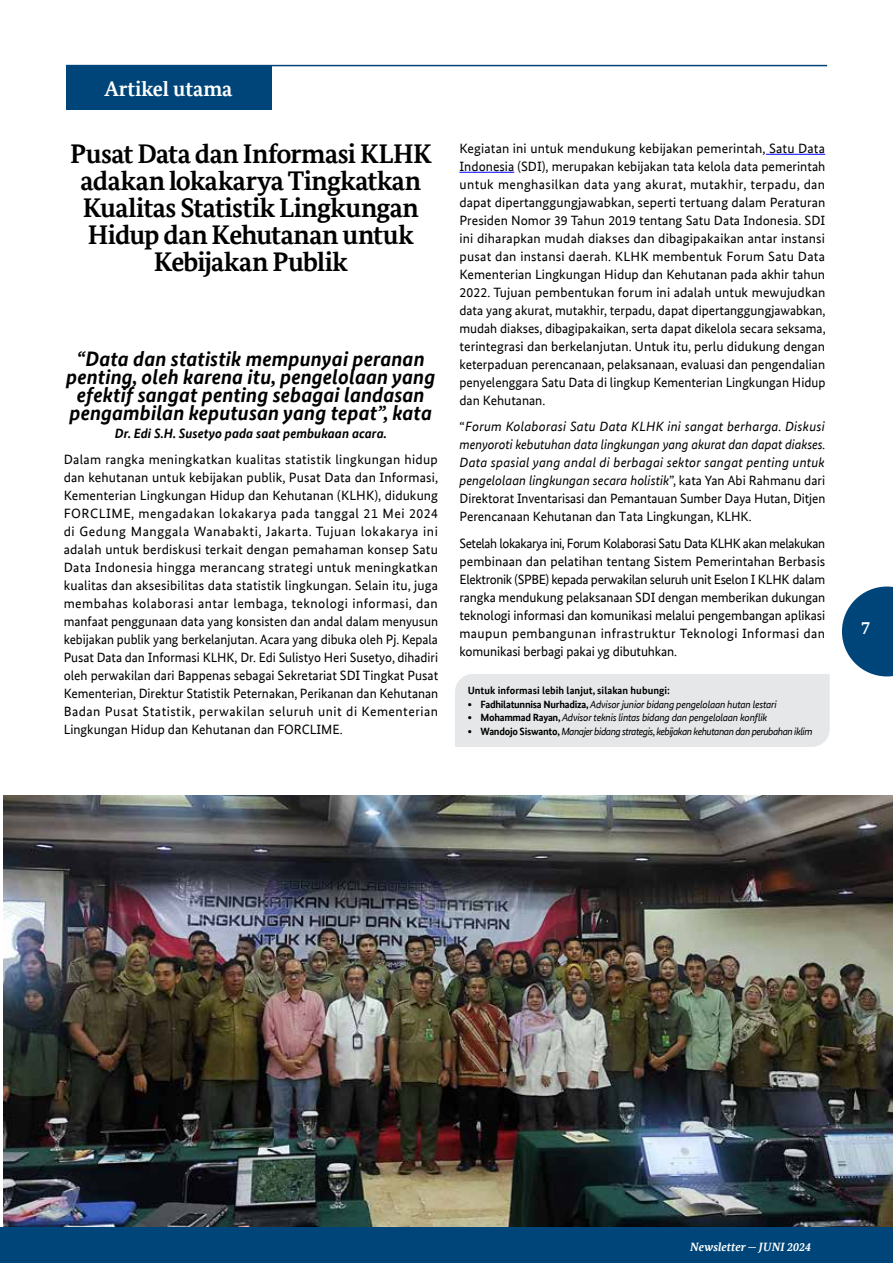
<style>
.page{position:relative;width:893px;height:1263px;background:#fff}
.page>*{position:absolute;margin:0;border:0;box-sizing:border-box;transform-origin:0 0}
.t1{font:700 27px/27px "Bundes Serif Office T";letter-spacing:-.015em;color:#000;text-align:center}
.t2{font:italic 700 21px/18px "Bundes Sans Office";color:#000;text-align:center}
.t3{font:700 21px "Bundes Serif Office T";color:#fff}
.t4{font:700 18px "Bundes Serif Office T";color:#fff}
.t5{font:13.5px/18px "Bundes Sans Office";color:#000;text-align:justify}
.t6{font:italic 13.5px/18px "Bundes Sans Office";color:#000;text-align:justify}
.t7{font:italic 700 13.5px "Bundes Sans Office";color:#000}
.t8{font:italic 700 12px "Bundes Serif Office T";color:#fff}
.t9{font:italic 10.5px "Bundes Sans Office";letter-spacing:-.025em;color:#000}
.t10{font:italic 10.5px "Bundes Sans Office";letter-spacing:-.05em;color:#000}
.t11{font:700 10.5px "Bundes Sans Office";letter-spacing:.005em;color:#000}
.s1{font-style:normal}
.s2{font-weight:700;font-style:normal}
</style>
<div class="page">
<hr style="left:766px;top:154px;width:59px;height:1px;background:#00f">
<hr style="left:459px;top:172px;width:55px;height:1px;background:#00f">
<div style="left:66px;top:66px;width:205px;height:44px;background:#004579"></div>
<hr style="left:66px;top:65px;width:761px;height:1px;background:#004579">
<div style="left:455px;top:674px;width:375px;height:73px;background:#e6e7e8"></div>
<img style="left:4px;top:795px;width:889px;height:432px">
<div style="left:0;top:1227px;width:893px;height:36px;background:#004579"></div>
<svg style="left:842px;top:586px;width:51px;height:90px"></svg>
<h2 class="t3" style="left:105px;top:76px;width:129px">Artikel utama</h2>
<h1 class="t1" style="left:70px;top:141px;width:363px">Pusat Data dan Informasi KLHK adakan lokakarya Tingkatkan<br>Kualitas Statistik Lingkungan<br>Hidup dan Kehutanan untuk<br>Kebijakan Publik</h1>
<h2 class="t2" style="left:66px;top:349px;width:371px">“Data dan statistik mempunyai peranan penting, oleh karena itu, pengelolaan yang efektif sangat penting sebagai landasan pengambilan keputusan yang tepat”, kata</h2>
<p class="t7" style="left:115px;top:425px;width:274px">Dr. Edi S.H. Susetyo pada saat pembukaan acara.</p>
<p class="t5" style="left:64px;top:451px;width:376px">Dalam rangka meningkatkan kualitas statistik lingkungan hidup dan kehutanan untuk kebijakan publik, Pusat Data dan Informasi, Kementerian Lingkungan Hidup dan Kehutanan (KLHK), didukung FORCLIME, mengadakan lokakarya pada tanggal 21 Mei 2024 di Gedung Manggala Wanabakti, Jakarta. Tujuan lokakarya ini adalah untuk berdiskusi terkait dengan pemahaman konsep Satu Data Indonesia hingga merancang strategi untuk meningkatkan kualitas dan aksesibilitas data statistik lingkungan. Selain itu, juga membahas kolaborasi antar lembaga, teknologi informasi, dan manfaat penggunaan data yang konsisten dan andal dalam menyusun kebijakan publik yang berkelanjutan. Acara yang dibuka oleh Pj. Kepala Pusat Data dan Informasi KLHK, Dr. Edi Sulistyo Heri Susetyo, dihadiri oleh perwakilan dari Bappenas sebagai Sekretariat SDI Tingkat Pusat Kementerian, Direktur Statistik Peternakan, Perikanan dan Kehutanan Badan Pusat Statistik, perwakilan seluruh unit di Kementerian Lingkungan Hidup dan Kehutanan dan FORCLIME.</p>
<p class="t5" style="left:459px;top:139px;width:368px">Kegiatan ini untuk mendukung kebijakan pemerintah, Satu Data Indonesia (SDI), merupakan kebijakan tata kelola data pemerintah untuk menghasilkan data yang akurat, mutakhir, terpadu, dan dapat dipertanggungjawabkan, seperti tertuang dalam Peraturan Presiden Nomor 39 Tahun 2019 tentang Satu Data Indonesia. SDI ini diharapkan mudah diakses dan dibagipakaikan antar instansi pusat dan instansi daerah. KLHK membentuk Forum Satu Data Kementerian Lingkungan Hidup dan Kehutanan pada akhir tahun 2022. Tujuan pembentukan forum ini adalah untuk mewujudkan data yang akurat, mutakhir, terpadu, dapat dipertanggungjawabkan, mudah diakses, dibagipakaikan, serta dapat dikelola secara seksama, terintegrasi dan berkelanjutan. Untuk itu, perlu didukung dengan keterpaduan perencanaan, pelaksanaan, evaluasi dan pengendalian penyelenggara Satu Data di lingkup Kementerian Lingkungan Hidup dan Kehutanan.</p>
<p class="t6" style="left:459px;top:418px;width:368px"><span class="s1">“</span>Forum Kolaborasi Satu Data KLHK ini sangat berharga. Diskusi menyoroti kebutuhan data lingkungan yang akurat dan dapat diakses.<br>Data spasial yang andal di berbagai sektor sangat penting untuk pengelolaan lingkungan secara holistik<span class="s1">”, kata Yan Abi Rahmanu dari Direktorat Inventarisasi dan Pemantauan Sumber Daya Hutan, Ditjen Perencanaan Kehutanan dan Tata Lingkungan, KLHK.</span></p>
<p class="t5" style="left:459px;top:534px;width:367px">Setelah lokakarya ini, Forum Kolaborasi Satu Data KLHK akan melakukan pembinaan dan pelatihan tentang Sistem Pemerintahan Berbasis Elektronik (SPBE) kepada perwakilan seluruh unit Eselon I KLHK dalam rangka mendukung pelaksanaan SDI dengan memberikan dukungan teknologi informasi dan komunikasi melalui pengembangan aplikasi maupun pembangunan infrastruktur Teknologi Informasi dan komunikasi berbagi pakai yg dibutuhkan.</p>
<p class="t11" style="left:468px;top:684px;width:204px">Untuk informasi lebih lanjut, silakan hubungi:</p>
<p class="t9" style="left:468px;top:698px;width:311px"><span class="s2">• Fadhilatunnisa Nurhadiza,</span> Advisor junior bidang pengelolaan hutan lestari</p>
<p class="t9" style="left:468px;top:712px;width:301px"><span class="s2">• Mohammad Rayan,</span> Advisor teknis lintas bidang dan pengelolaan konflik</p>
<p class="t10" style="left:468px;top:725px;width:346px"><span class="s2">• Wandojo Siswanto,</span> Manajer bidang strategis, kebijakan kehutanan dan perubahan iklim</p>
<h3 class="t4" style="left:861px;top:618px;width:10px">7</h3>
<p class="t8" style="left:690px;top:1239px;width:122px">Newsletter <span class="s1">—</span> JUNI 2024</p>
</div>
